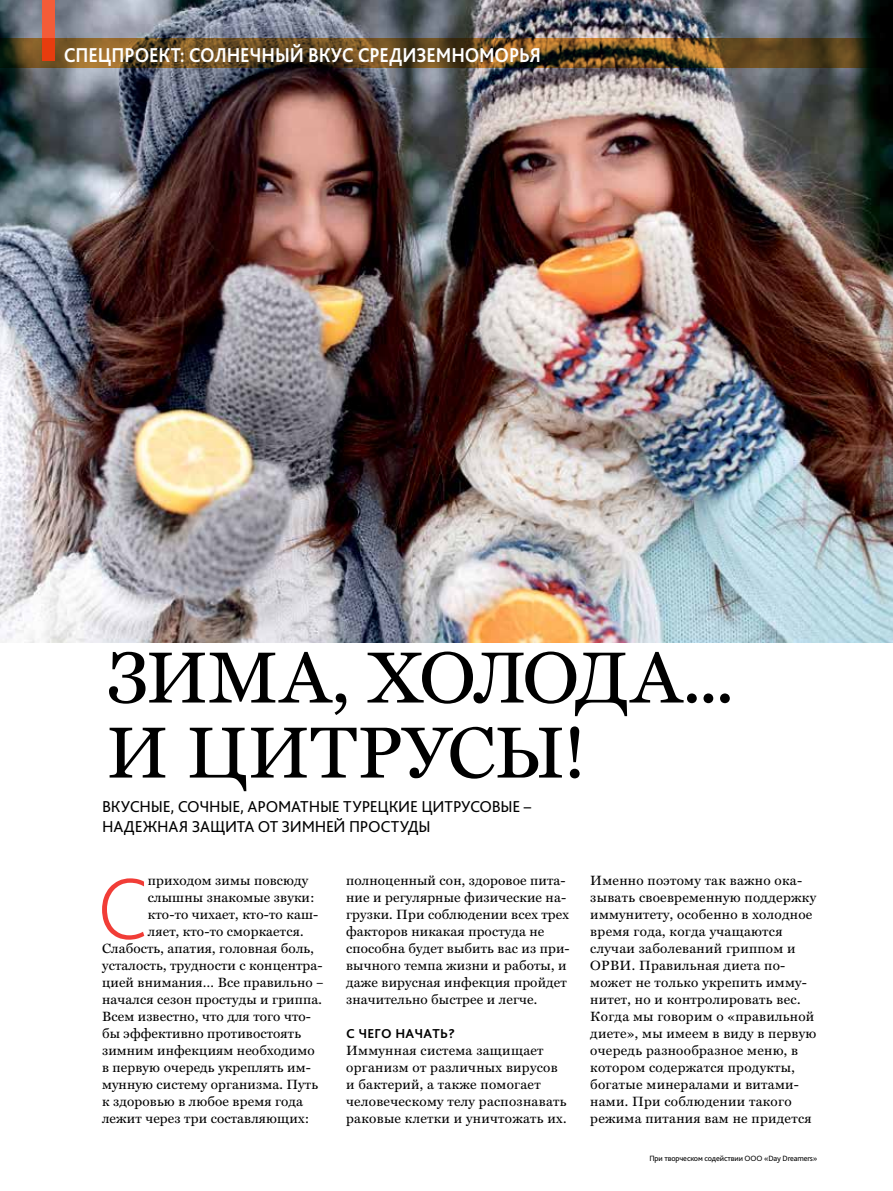
<style>
.page{position:relative;width:893px;height:1191px;background:#fff}
.page>*{position:absolute;margin:0;border:0;box-sizing:border-box;transform-origin:0 0}
.t1{font:200 90.9px "Bliss Pro";color:#f13d37}
.t2{font:72.9px/75px "NGT Miller";letter-spacing:-.015em;color:#000}
.t3{font:700 21px "Bliss Pro";letter-spacing:-.005em;color:#fff;scale:.9 1}
.t4{font:16.5px/19.5px "Bliss Pro";letter-spacing:-.01em;color:#000}
.t5{font:13.5px/17px "NGT Miller";letter-spacing:.01em;color:#000}
.t6{font:700 13.5px "Bliss Pro";letter-spacing:.02em;color:#000}
.t7{font:7.95px "Bliss Pro";letter-spacing:-.015em;color:#000}
</style>
<div class="page">
<img style="left:0;top:0;width:893px;height:643px">
<div style="left:43px;top:0;width:12px;height:61px;background:#f35c38"></div>
<svg style="left:0;top:38px;width:893px;height:30px;background:#63471f"></svg>
<h3 class="t3" style="left:64px;top:42px;width:532px">СПЕЦПРОЕКТ: СОЛНЕЧНЫЙ ВКУС СРЕДИЗЕМНОМОРЬЯ</h3>
<h2 class="t2" style="left:106px;top:639px;width:629px">ЗИМА, ХОЛОДА...<br>И ЦИТРУСЫ!</h2>
<p class="t4" style="left:102px;top:797px;width:431px">ВКУСНЫЕ, СОЧНЫЕ, АРОМАТНЫЕ ТУРЕЦКИЕ ЦИТРУСОВЫЕ –<br>НАДЕЖНАЯ ЗАЩИТА ОТ ЗИМНЕЙ ПРОСТУДЫ</p>
<h1 class="t1" style="left:96px;top:852px;width:52px">С</h1>
<p class="t5" style="left:148px;top:871px;width:162px">приходом зимы повсюду</p>
<p class="t5" style="left:148px;top:888px;width:168px">слышны знакомые звуки:</p>
<p class="t5" style="left:148px;top:905px;width:172px">кто-то чихает, кто-то каш-</p>
<p class="t5" style="left:148px;top:922px;width:157px">ляет, кто-то сморкается.</p>
<p class="t5" style="left:102px;top:939px;width:213px">Слабость, апатия, головная боль,</p>
<p class="t5" style="left:102px;top:956px;width:222px">усталость, трудности с концентра-</p>
<p class="t5" style="left:102px;top:973px;width:223px">цией внимания… Все правильно –</p>
<p class="t5" style="left:102px;top:990px;width:221px">начался сезон простуды и гриппа.</p>
<p class="t5" style="left:102px;top:1007px;width:211px">Всем известно, что для того что-</p>
<p class="t5" style="left:102px;top:1024px;width:201px">бы эффективно противостоять</p>
<p class="t5" style="left:102px;top:1041px;width:214px">зимним инфекциям необходимо</p>
<p class="t5" style="left:102px;top:1058px;width:210px">в первую очередь укреплять им-</p>
<p class="t5" style="left:102px;top:1075px;width:218px">мунную систему организма. Путь</p>
<p class="t5" style="left:102px;top:1092px;width:203px">к здоровью в любое время года</p>
<p class="t5" style="left:102px;top:1109px;width:209px">лежит через три составляющих:</p>
<p class="t5" style="left:346px;top:871px;width:225px">полноценный сон, здоровое пита&shy;ние и регулярные физические на&shy;грузки. При соблюдении всех трех факторов никакая простуда не способна будет выбить вас из при&shy;вычного темпа жизни и работы, и даже вирусная инфекция пройдет значительно быстрее и легче.</p>
<p class="t6" style="left:346px;top:1025px;width:110px">С ЧЕГО НАЧАТЬ?</p>
<p class="t5" style="left:346px;top:1041px;width:222px">Иммунная система защищает организм от различных вирусов и бактерий, а также помогает человеческому телу распознавать раковые клетки и уничтожать их.</p>
<p class="t5" style="left:590px;top:871px;width:228px">Именно поэтому так важно ока&shy;зывать своевременную поддержку иммунитету, особенно в холодное время года, когда учащаются случаи заболеваний гриппом и<br>ОРВИ. Правильная диета по&shy;может не только укрепить имму&shy;нитет, но и контролировать вес.<br>Когда мы говорим о «правильной диете», мы имеем в виду в первую очередь разнообразное меню, в котором содержатся продукты, богатые минералами и витами&shy;нами. При соблюдении такого режима питания вам не придется</p>
<p class="t7" style="left:649px;top:1153px;width:170px">При творческом содействии ООО «Day Dreamers»</p>
</div>
